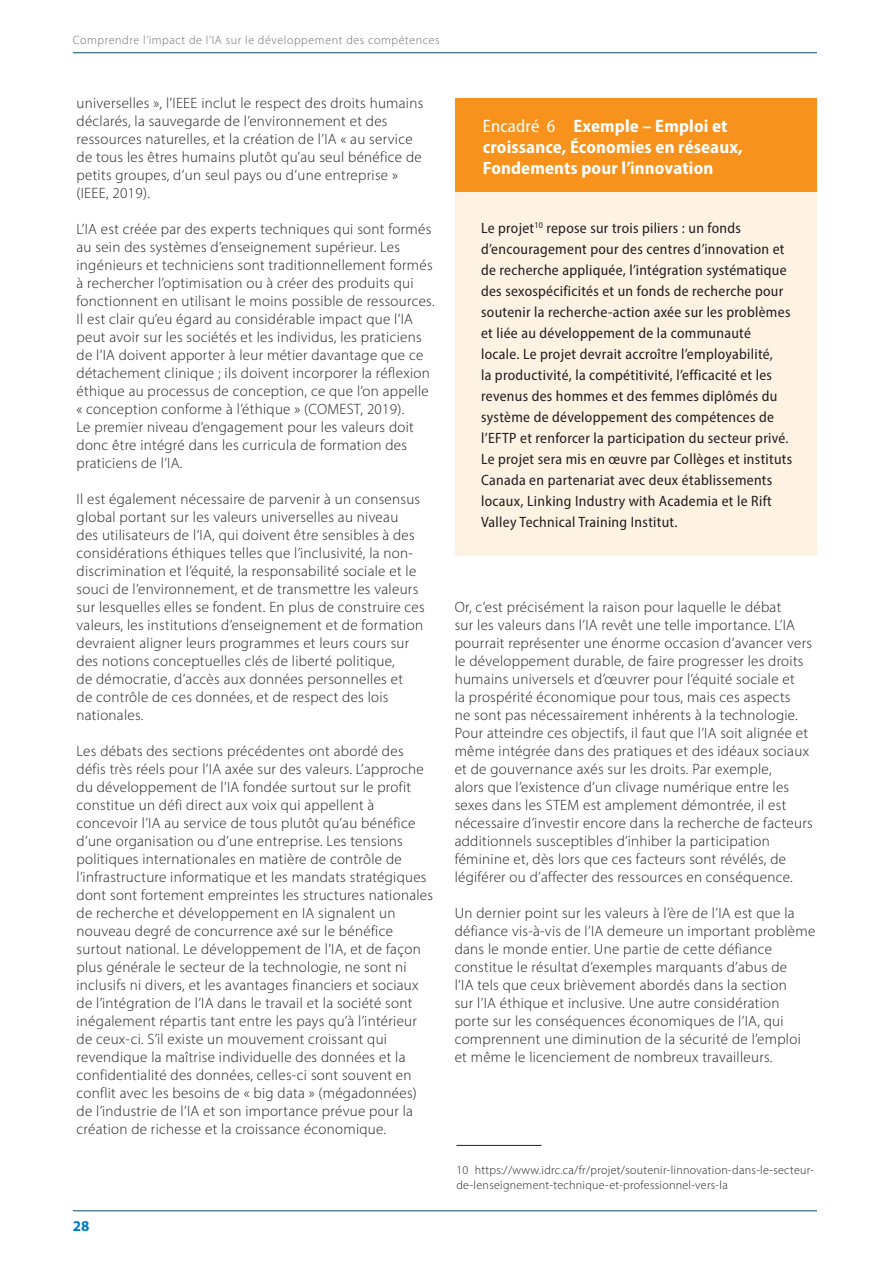
<style>
.page{position:relative;width:893px;height:1263px;background:#fff}
.page>*{position:absolute;margin:0;border:0;box-sizing:border-box;transform-origin:0 0}
.t1{font:700 semi-condensed 18px/21px "Myriad Pro";letter-spacing:.01em;color:#fff}
.t2{font:300 15px/18px "Myriad Pro";letter-spacing:.02em;color:#231f20}
.t3{font:semi-condensed 15px/21px "Myriad Pro";letter-spacing:.02em;color:#231f20}
.t4{font:700 15px "Myriad Pro";color:#007cc2}
.t5{font:300 12px/14.4px "Myriad Pro";letter-spacing:.025em;color:#231f20}
.t6{font:300 12px "Myriad Pro";letter-spacing:.05em;color:#6c6d70}
.s1{font-weight:400}
</style>
<div class="page">
<div style="left:455px;top:111px;width:361px;height:445px;background:#fef2e3"></div>
<div style="left:455px;top:98px;width:361px;height:93px;background:#f7931d"></div>
<hr style="left:456px;top:1145px;width:86px;height:1px;background:#231f20">
<hr style="left:73px;top:52px;width:744px;height:1px;background:#004b6c">
<hr style="left:73px;top:1210px;width:744px;height:1px;background:#004b6c">
<p class="t6" style="left:73px;top:33px;width:368px">Comprendre l’impact de l’IA sur le développement des compétences</p>
<p class="t2" style="left:77px;top:94px;width:348px">universelles », l’IEEE inclut le respect des droits humains déclarés, la sauvegarde de l’environnement et des ressources naturelles, et la création de l’IA « au service de tous les êtres humains plutôt qu’au seul bénéfice de petits groupes, d’un seul pays ou d’une entreprise »</p>
<p class="t2" style="left:77px;top:184px;width:75px">(IEEE, 2019).</p>
<p class="t2" style="left:77px;top:220px;width:360px">L’IA est créée par des experts techniques qui sont formés au sein des systèmes d’enseignement supérieur. Les ingénieurs et techniciens sont traditionnellement formés à rechercher l’optimisation ou à créer des produits qui fonctionnent en utilisant le moins possible de ressources.<br>Il est clair qu’eu égard au considérable impact que l’IA peut avoir sur les sociétés et les individus, les praticiens de l’IA doivent apporter à leur métier davantage que ce détachement clinique ; ils doivent incorporer la réflexion éthique au processus de conception, ce que l’on appelle « conception conforme à l’éthique » (COMEST, 2019).</p>
<p class="t2" style="left:77px;top:418px;width:339px">Le premier niveau d’engagement pour les valeurs doit donc être intégré dans les curricula de formation des praticiens de l’IA.</p>
<p class="t2" style="left:77px;top:490px;width:350px">Il est également nécessaire de parvenir à un consensus global portant sur les valeurs universelles au niveau<br>des utilisateurs de l’IA, qui doivent être sensibles à des considérations éthiques telles que l’inclusivité, la non&shy;discrimination et l’équité, la responsabilité sociale et le souci de l’environnement, et de transmettre les valeurs sur lesquelles elles se fondent. En plus de construire ces valeurs, les institutions d’enseignement et de formation devraient aligner leurs programmes et leurs cours sur des notions conceptuelles clés de liberté politique,<br>de démocratie, d’accès aux données personnelles et<br>de contrôle de ces données, et de respect des lois nationales.</p>
<p class="t2" style="left:77px;top:742px;width:358px">Les débats des sections précédentes ont abordé des défis très réels pour l’IA axée sur des valeurs. L’approche du développement de l’IA fondée surtout sur le profit constitue un défi direct aux voix qui appellent à concevoir l’IA au service de tous plutôt qu’au bénéfice d’une organisation ou d’une entreprise. Les tensions politiques internationales en matière de contrôle de l’infrastructure informatique et les mandats stratégiques dont sont fortement empreintes les structures nationales de recherche et développement en IA signalent un nouveau degré de concurrence axé sur le bénéfice surtout national. Le développement de l’IA, et de façon plus générale le secteur de la technologie, ne sont ni inclusifs ni divers, et les avantages financiers et sociaux de l’intégration de l’IA dans le travail et la société sont inégalement répartis tant entre les pays qu’à l’intérieur de ceux-ci. S’il existe un mouvement croissant qui revendique la maîtrise individuelle des données et la confidentialité des données, celles-ci sont souvent en conflit avec les besoins de « big data » (mégadonnées) de l’industrie de l’IA et son importance prévue pour la création de richesse et la croissance économique.</p>
<p class="t4" style="left:73px;top:1216px;width:18px">28</p>
<p class="t1" style="left:483px;top:115px;width:246px"><span class="s1">Encadré 6</span> Exemple – Emploi et</p>
<p class="t1" style="left:483px;top:136px;width:261px">croissance, Économies en réseaux,<br>Fondements pour l’innovation</p>
<p class="t3" style="left:481px;top:217px;width:313px">Le projet<sup>10</sup> repose sur trois piliers : un fonds d’encouragement pour des centres d’innovation et de recherche appliquée, l’intégration systématique des sexospécificités et un fonds de recherche pour soutenir la recherche-action axée sur les problèmes et liée au développement de la communauté locale. Le projet devrait accroître l’employabilité,<br>la productivité, la compétitivité, l’efficacité et les revenus des hommes et des femmes diplômés du système de développement des compétences de l’EFTP et renforcer la participation du secteur privé.<br>Le projet sera mis en œuvre par Collèges et instituts Canada en partenariat avec deux établissements locaux, Linking Industry with Academia et le Rift Valley Technical Training Institut.</p>
<p class="t2" style="left:455px;top:598px;width:359px">Or, c’est précisément la raison pour laquelle le débat<br>sur les valeurs dans l’IA revêt une telle importance. L’IA pourrait représenter une énorme occasion d’avancer vers le développement durable, de faire progresser les droits humains universels et d’œuvrer pour l’équité sociale et<br>la prospérité économique pour tous, mais ces aspects<br>ne sont pas nécessairement inhérents à la technologie.<br>Pour atteindre ces objectifs, il faut que l’IA soit alignée et même intégrée dans des pratiques et des idéaux sociaux et de gouvernance axés sur les droits. Par exemple,<br>alors que l’existence d’un clivage numérique entre les sexes dans les STEM est amplement démontrée, il est nécessaire d’investir encore dans la recherche de facteurs additionnels susceptibles d’inhiber la participation féminine et, dès lors que ces facteurs sont révélés, de légiférer ou d’affecter des ressources en conséquence.</p>
<p class="t2" style="left:455px;top:904px;width:362px">Un dernier point sur les valeurs à l’ère de l’IA est que la défiance vis-à-vis de l’IA demeure un important problème dans le monde entier. Une partie de cette défiance constitue le résultat d’exemples marquants d’abus de</p>
<p class="t2" style="left:455px;top:976px;width:348px">l’IA tels que ceux brièvement abordés dans la section sur l’IA éthique et inclusive. Une autre considération porte sur les conséquences économiques de l’IA, qui comprennent une diminution de la sécurité de l’emploi et même le licenciement de nombreux travailleurs.</p>
<p class="t5" style="left:456px;top:1163px;width:359px">10 https://www.idrc.ca/fr/projet/soutenir-linnovation-dans-le-secteur&shy;de-lenseignement-technique-et-professionnel-vers-la</p>
</div>
